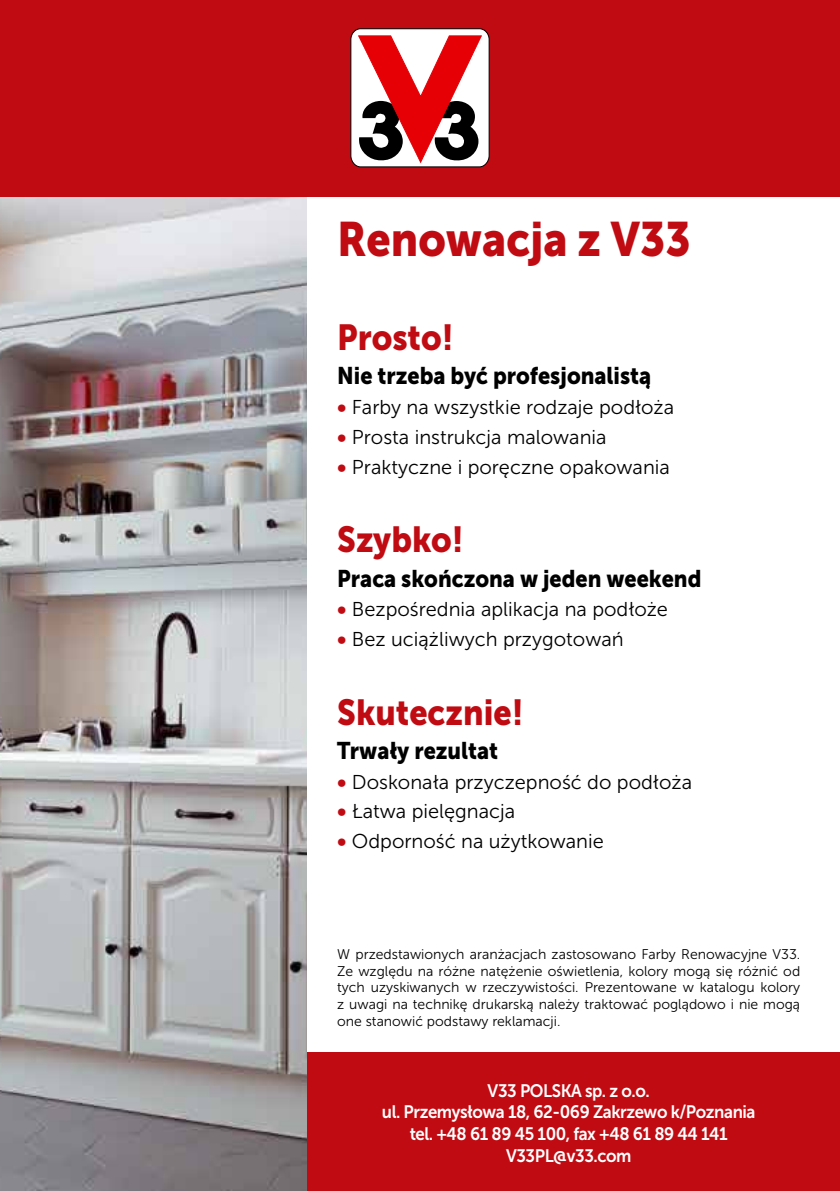
<style>
.page{position:relative;width:840px;height:1191px;background:#fff}
.page>*{position:absolute;margin:0;border:0;box-sizing:border-box;transform-origin:0 0}
.t1{font:48px "Museo Sans 900";color:#c10b12;scale:.9 1}
.t2{font:36px "Museo Sans 900";color:#c10b12;scale:.9 1}
.t3{font:24px "Museo Sans 900";color:#000;scale:.9 1}
.t4{font:20px "Museo Sans 300";color:#000}
.t5{font:18px/21.6px "Museo Sans 700";letter-spacing:-.025em;color:#fff;text-align:center;scale:.93 1}
.t6{font:14px/16.8px "Museo Sans 300";color:#000;text-align:justify}
.s1{font-family:"Museo Sans 900";color:#c10b12}
</style>
<div class="page">
<div style="left:221px;top:1052px;width:618px;height:139px;background:#c10b12"></div>
<img style="left:0;top:196px;width:306px;height:995px">
<div style="left:0;top:0;width:839px;height:196px;background:#c10b12"></div>
<svg style="left:350px;top:28px;width:139px;height:139px;background:#c97d7f"></svg>
<h1 class="t1" style="left:337px;top:212px;width:394px">Renowacja z V33</h1>
<h2 class="t2" style="left:337px;top:317px;width:131px">Prosto!</h2>
<h3 class="t3" style="left:337px;top:362px;width:350px">Nie trzeba być profesjonalistą</h3>
<h3 class="t4" style="left:337px;top:396px;width:338px"><span class="s1">•</span> Farby na wszystkie rodzaje podłoża</h3>
<h3 class="t4" style="left:337px;top:426px;width:271px"><span class="s1">•</span> Prosta instrukcja malowania</h3>
<h3 class="t4" style="left:337px;top:456px;width:334px"><span class="s1">•</span> Praktyczne i poręczne opakowania</h3>
<h2 class="t2" style="left:337px;top:519px;width:142px">Szybko!</h2>
<h3 class="t3" style="left:337px;top:564px;width:406px">Praca skończona w jeden weekend</h3>
<h3 class="t4" style="left:337px;top:598px;width:332px"><span class="s1">•</span> Bezpośrednia aplikacja na podłoże</h3>
<h3 class="t4" style="left:337px;top:628px;width:288px"><span class="s1">•</span> Bez uciążliwych przygotowań</h3>
<h2 class="t2" style="left:337px;top:691px;width:208px">Skutecznie!</h2>
<h3 class="t3" style="left:337px;top:737px;width:180px">Trwały rezultat</h3>
<h3 class="t4" style="left:337px;top:771px;width:356px"><span class="s1">•</span> Doskonała przyczepność do podłoża</h3>
<h3 class="t4" style="left:337px;top:800px;width:179px"><span class="s1">•</span> Łatwa pielęgnacja</h3>
<h3 class="t4" style="left:337px;top:830px;width:268px"><span class="s1">•</span> Odporność na użytkowanie</h3>
<p class="t6" style="left:337px;top:945px;width:464px">W przedstawionych aranżacjach zastosowano Farby Renowacyjne V33.<br>Ze względu na różne natężenie oświetlenia, kolory mogą się różnić od tych uzyskiwanych w rzeczywistości. Prezentowane w katalogu kolory z uwagi na technikę drukarską należy traktować poglądowo i nie mogą one stanowić podstawy reklamacji.</p>
<p class="t5" style="left:382px;top:1079px;width:403px">V33 POLSKA sp. z o.o.<br>ul. Przemysłowa 18, 62-069 Zakrzewo k/Poznania tel. +48 61 89 45 100, fax +48 61 89 44 141<br>V33PL@v33.com</p>
</div>
